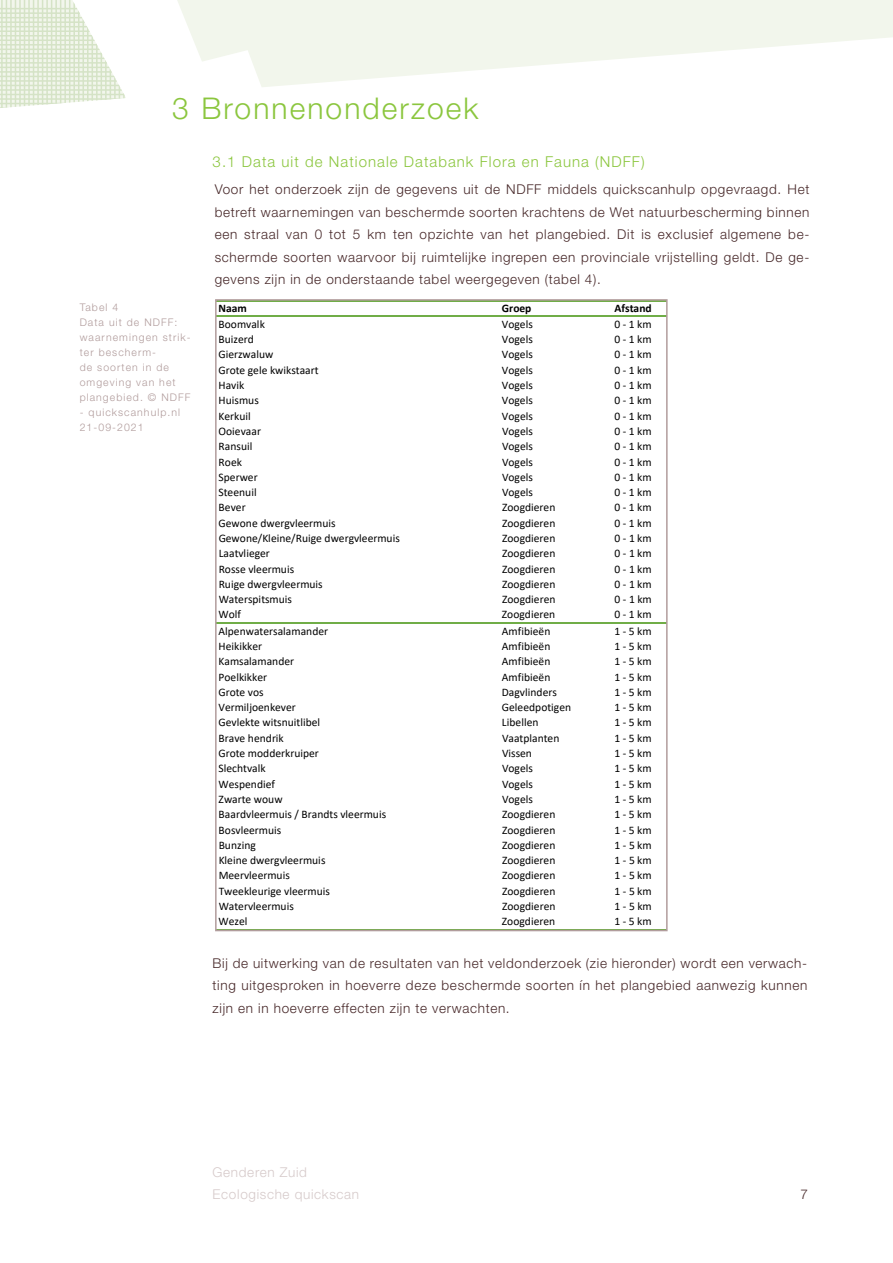
<style>
.page{position:relative;width:893px;height:1263px;background:#fff}
.page>*{position:absolute;margin:0;border:0;box-sizing:border-box;transform-origin:0 0}
.t1{font:300 30px "Helvetica Neue LT Pro";letter-spacing:.07em;color:#8bc63e}
.t2{font:300 15px "Helvetica Neue LT Pro";letter-spacing:.07em;color:#8bc63e}
.t3{font:300 13.5px/22.5px "Helvetica Neue LT Pro";letter-spacing:.05em;color:#472829;text-align:justify}
.t4{font:300 13.5px/22.5px "Helvetica Neue LT Pro";letter-spacing:.05em;color:#d6caca}
.t5{font:11.55px "Calibri";color:#000}
.t6{font:700 11.55px "Calibri";color:#000}
.bijschrift{font:300 10.5px/15px "Helvetica Neue LT Pro";letter-spacing:.1em;color:#b19c9c}
</style>
<div class="page">
<svg style="left:125px;top:0;width:768px;height:98px;fill:#f2f6ec"></svg>
<svg style="left:0;top:0;width:125px;height:108px"></svg>
<hr style="left:216px;top:315px;width:451px;height:2px;background:#70ad47">
<hr style="left:216px;top:622px;width:451px;height:2px;background:#70ad47">
<div style="left:215px;top:299px;width:453px;height:632px;border:2px solid #b19c9c"></div>
<p class="t1" style="left:172px;top:90px;width:308px">3 Bronnenonderzoek</p>
<p class="t2" style="left:213px;top:153px;width:434px">3.1 Data uit de Nationale Databank Flora en Fauna (NDFF)</p>
<p class="t3" style="left:215px;top:178px;width:596px">Voor het onderzoek zijn de gegevens uit de NDFF middels quickscanhulp opgevraagd. Het betreft waarnemingen van beschermde soorten krachtens de Wet natuurbescherming binnen een straal van 0 tot 5 km ten opzichte van het plangebied. Dit is exclusief algemene be&shy;schermde soorten waarvoor bij ruimtelijke ingrepen een provinciale vrijstelling geldt. De ge&shy;gevens zijn in de onderstaande tabel weergegeven (tabel 4).</p>
<p class="t6" style="left:218px;top:300px;width:30px">Naam</p>
<p class="t6" style="left:502px;top:300px;width:31px">Groep</p>
<p class="t6" style="left:614px;top:300px;width:39px">Afstand</p>
<p class="t5" style="left:218px;top:316px;width:48px">Boomvalk</p>
<p class="t5" style="left:502px;top:316px;width:32px">Vogels</p>
<p class="t5" style="left:614px;top:316px;width:39px">0 - 1 km</p>
<p class="t5" style="left:219px;top:331px;width:37px">Buizerd</p>
<p class="t5" style="left:502px;top:331px;width:32px">Vogels</p>
<p class="t5" style="left:614px;top:331px;width:39px">0 - 1 km</p>
<p class="t5" style="left:219px;top:347px;width:56px">Gierzwaluw</p>
<p class="t5" style="left:502px;top:347px;width:32px">Vogels</p>
<p class="t5" style="left:614px;top:347px;width:39px">0 - 1 km</p>
<p class="t5" style="left:219px;top:362px;width:102px">Grote gele kwikstaart</p>
<p class="t5" style="left:502px;top:362px;width:32px">Vogels</p>
<p class="t5" style="left:614px;top:362px;width:39px">0 - 1 km</p>
<p class="t5" style="left:219px;top:377px;width:27px">Havik</p>
<p class="t5" style="left:502px;top:377px;width:32px">Vogels</p>
<p class="t5" style="left:614px;top:377px;width:39px">0 - 1 km</p>
<p class="t5" style="left:219px;top:392px;width:42px">Huismus</p>
<p class="t5" style="left:502px;top:392px;width:32px">Vogels</p>
<p class="t5" style="left:614px;top:392px;width:39px">0 - 1 km</p>
<p class="t5" style="left:219px;top:408px;width:34px">Kerkuil</p>
<p class="t5" style="left:502px;top:408px;width:32px">Vogels</p>
<p class="t5" style="left:614px;top:408px;width:39px">0 - 1 km</p>
<p class="t5" style="left:219px;top:423px;width:44px">Ooievaar</p>
<p class="t5" style="left:502px;top:423px;width:32px">Vogels</p>
<p class="t5" style="left:614px;top:423px;width:39px">0 - 1 km</p>
<p class="t5" style="left:219px;top:438px;width:35px">Ransuil</p>
<p class="t5" style="left:502px;top:438px;width:32px">Vogels</p>
<p class="t5" style="left:614px;top:438px;width:39px">0 - 1 km</p>
<p class="t5" style="left:219px;top:454px;width:25px">Roek</p>
<p class="t5" style="left:502px;top:454px;width:32px">Vogels</p>
<p class="t5" style="left:614px;top:454px;width:39px">0 - 1 km</p>
<p class="t5" style="left:219px;top:469px;width:41px">Sperwer</p>
<p class="t5" style="left:502px;top:469px;width:32px">Vogels</p>
<p class="t5" style="left:615px;top:469px;width:39px">0 - 1 km</p>
<p class="t5" style="left:219px;top:484px;width:40px">Steenuil</p>
<p class="t5" style="left:502px;top:484px;width:32px">Vogels</p>
<p class="t5" style="left:615px;top:484px;width:39px">0 - 1 km</p>
<p class="t5" style="left:219px;top:500px;width:29px">Bever</p>
<p class="t5" style="left:502px;top:500px;width:55px">Zoogdieren</p>
<p class="t5" style="left:615px;top:500px;width:39px">0 - 1 km</p>
<p class="t5" style="left:219px;top:515px;width:119px">Gewone dwergvleermuis</p>
<p class="t5" style="left:502px;top:515px;width:55px">Zoogdieren</p>
<p class="t5" style="left:615px;top:515px;width:39px">0 - 1 km</p>
<p class="t5" style="left:219px;top:530px;width:183px">Gewone/Kleine/Ruige dwergvleermuis</p>
<p class="t5" style="left:502px;top:530px;width:55px">Zoogdieren</p>
<p class="t5" style="left:615px;top:530px;width:39px">0 - 1 km</p>
<p class="t5" style="left:219px;top:545px;width:53px">Laatvlieger</p>
<p class="t5" style="left:502px;top:545px;width:55px">Zoogdieren</p>
<p class="t5" style="left:615px;top:545px;width:39px">0 - 1 km</p>
<p class="t5" style="left:219px;top:561px;width:77px">Rosse vleermuis</p>
<p class="t5" style="left:502px;top:561px;width:55px">Zoogdieren</p>
<p class="t5" style="left:615px;top:561px;width:39px">0 - 1 km</p>
<p class="t5" style="left:219px;top:576px;width:106px">Ruige dwergvleermuis</p>
<p class="t5" style="left:502px;top:576px;width:55px">Zoogdieren</p>
<p class="t5" style="left:615px;top:576px;width:39px">0 - 1 km</p>
<p class="t5" style="left:219px;top:591px;width:75px">Waterspitsmuis</p>
<p class="t5" style="left:502px;top:591px;width:55px">Zoogdieren</p>
<p class="t5" style="left:615px;top:591px;width:39px">0 - 1 km</p>
<p class="t5" style="left:218px;top:606px;width:24px">Wolf</p>
<p class="t5" style="left:502px;top:606px;width:55px">Zoogdieren</p>
<p class="t5" style="left:614px;top:606px;width:39px">0 - 1 km</p>
<p class="t5" style="left:218px;top:623px;width:111px">Alpenwatersalamander</p>
<p class="t5" style="left:502px;top:623px;width:50px">Amfibieën</p>
<p class="t5" style="left:614px;top:623px;width:39px">1 - 5 km</p>
<p class="t5" style="left:219px;top:638px;width:45px">Heikikker</p>
<p class="t5" style="left:502px;top:638px;width:50px">Amfibieën</p>
<p class="t5" style="left:614px;top:638px;width:39px">1 - 5 km</p>
<p class="t5" style="left:219px;top:653px;width:77px">Kamsalamander</p>
<p class="t5" style="left:502px;top:653px;width:50px">Amfibieën</p>
<p class="t5" style="left:614px;top:653px;width:39px">1 - 5 km</p>
<p class="t5" style="left:219px;top:669px;width:50px">Poelkikker</p>
<p class="t5" style="left:502px;top:669px;width:50px">Amfibieën</p>
<p class="t5" style="left:614px;top:669px;width:39px">1 - 5 km</p>
<p class="t5" style="left:219px;top:684px;width:47px">Grote vos</p>
<p class="t5" style="left:502px;top:684px;width:57px">Dagvlinders</p>
<p class="t5" style="left:614px;top:684px;width:39px">1 - 5 km</p>
<p class="t5" style="left:219px;top:699px;width:79px">Vermiljoenkever</p>
<p class="t5" style="left:502px;top:699px;width:71px">Geleedpotigen</p>
<p class="t5" style="left:614px;top:699px;width:39px">1 - 5 km</p>
<p class="t5" style="left:219px;top:714px;width:103px">Gevlekte witsnuitlibel</p>
<p class="t5" style="left:502px;top:714px;width:38px">Libellen</p>
<p class="t5" style="left:614px;top:714px;width:39px">1 - 5 km</p>
<p class="t5" style="left:219px;top:730px;width:67px">Brave hendrik</p>
<p class="t5" style="left:502px;top:730px;width:59px">Vaatplanten</p>
<p class="t5" style="left:614px;top:730px;width:39px">1 - 5 km</p>
<p class="t5" style="left:219px;top:745px;width:102px">Grote modderkruiper</p>
<p class="t5" style="left:502px;top:745px;width:31px">Vissen</p>
<p class="t5" style="left:614px;top:745px;width:39px">1 - 5 km</p>
<p class="t5" style="left:219px;top:760px;width:49px">Slechtvalk</p>
<p class="t5" style="left:502px;top:760px;width:32px">Vogels</p>
<p class="t5" style="left:614px;top:760px;width:39px">1 - 5 km</p>
<p class="t5" style="left:219px;top:776px;width:58px">Wespendief</p>
<p class="t5" style="left:502px;top:776px;width:32px">Vogels</p>
<p class="t5" style="left:615px;top:776px;width:39px">1 - 5 km</p>
<p class="t5" style="left:219px;top:791px;width:65px">Zwarte wouw</p>
<p class="t5" style="left:502px;top:791px;width:32px">Vogels</p>
<p class="t5" style="left:615px;top:791px;width:39px">1 - 5 km</p>
<p class="t5" style="left:219px;top:806px;width:169px">Baardvleermuis / Brandts vleermuis</p>
<p class="t5" style="left:502px;top:806px;width:55px">Zoogdieren</p>
<p class="t5" style="left:615px;top:806px;width:39px">1 - 5 km</p>
<p class="t5" style="left:219px;top:822px;width:64px">Bosvleermuis</p>
<p class="t5" style="left:502px;top:822px;width:55px">Zoogdieren</p>
<p class="t5" style="left:615px;top:822px;width:39px">1 - 5 km</p>
<p class="t5" style="left:219px;top:837px;width:39px">Bunzing</p>
<p class="t5" style="left:502px;top:837px;width:55px">Zoogdieren</p>
<p class="t5" style="left:615px;top:837px;width:39px">1 - 5 km</p>
<p class="t5" style="left:219px;top:852px;width:108px">Kleine dwergvleermuis</p>
<p class="t5" style="left:502px;top:852px;width:55px">Zoogdieren</p>
<p class="t5" style="left:615px;top:852px;width:39px">1 - 5 km</p>
<p class="t5" style="left:219px;top:868px;width:73px">Meervleermuis</p>
<p class="t5" style="left:502px;top:868px;width:55px">Zoogdieren</p>
<p class="t5" style="left:615px;top:868px;width:39px">1 - 5 km</p>
<p class="t5" style="left:219px;top:883px;width:113px">Tweekleurige vleermuis</p>
<p class="t5" style="left:502px;top:883px;width:55px">Zoogdieren</p>
<p class="t5" style="left:615px;top:883px;width:39px">1 - 5 km</p>
<p class="t5" style="left:219px;top:898px;width:77px">Watervleermuis</p>
<p class="t5" style="left:502px;top:898px;width:55px">Zoogdieren</p>
<p class="t5" style="left:615px;top:898px;width:39px">1 - 5 km</p>
<p class="t5" style="left:218px;top:913px;width:30px">Wezel</p>
<p class="t5" style="left:502px;top:913px;width:55px">Zoogdieren</p>
<p class="t5" style="left:614px;top:913px;width:39px">1 - 5 km</p>
<p class="bijschrift" style="left:80px;top:300px;width:40px">Tabel 4</p>
<p class="bijschrift" style="left:80px;top:315px;width:112px">Data uit de NDFF: waarnemingen strik&shy;ter bescherm-<br>de soorten in de omgeving van het plangebied. © NDFF</p>
<p class="bijschrift" style="left:80px;top:405px;width:102px">- quickscanhulp.nl<br>21-09-2021</p>
<p class="t3" style="left:213px;top:951px;width:596px">Bij de uitwerking van de resultaten van het veldonderzoek (zie hieronder) wordt een verwach&shy;ting uitgesproken in hoeverre deze beschermde soorten ín het plangebied aanwezig kunnen zijn en in hoeverre effecten zijn te verwachten.</p>
<p class="t4" style="left:213px;top:1160px;width:148px">Genderen Zuid<br>Ecologische quickscan</p>
<p class="t3" style="left:800px;top:1183px;width:9px">7</p>
</div>
